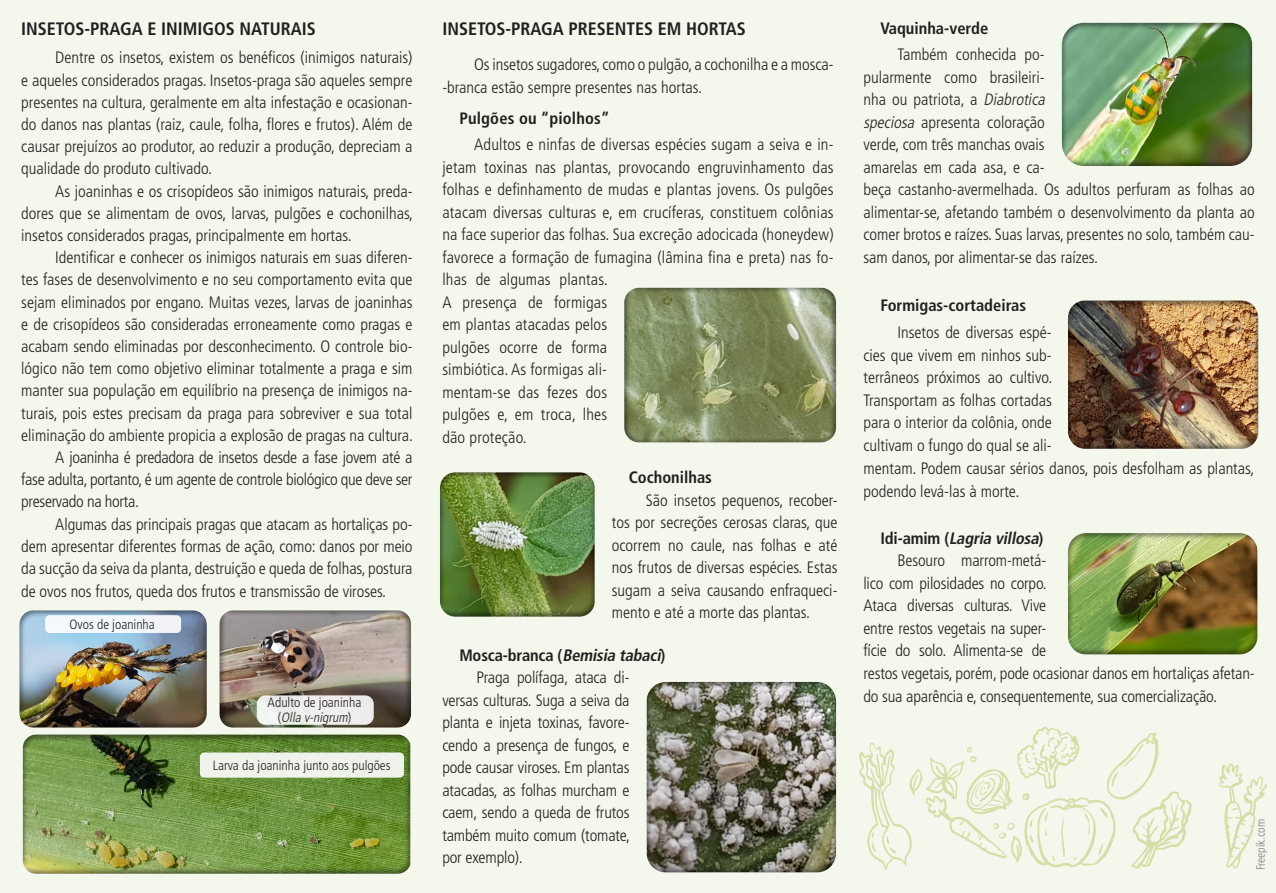
<style>
.page{position:relative;width:1276px;height:893px;background:#f4f7eb}
.page>*{position:absolute;margin:0;border:0;box-sizing:border-box;transform-origin:0 0}
.Título_1{font:700 condensed 18px "Frutiger LT Std";color:#231f20}
.Texto{font:300 condensed 16.5px/22.5px "Frutiger LT Std";color:#231f20;text-align:justify}
.Texto-2{font:700 condensed 16.5px "Frutiger LT Std";color:#231f20}
.Texto-3{font:italic 700 condensed 16.5px "Frutiger LT Std";color:#231f20}
.t1{font:300 condensed 13.5px/15px "Frutiger LT Std";color:#231f20;text-align:center}
.Texto-4{font:300 condensed 12px "Frutiger LT Std";letter-spacing:-.01em;color:#808285}
.s1{font-style:italic}
.s2{font-style:normal}
</style>
<div class="page">
<div style="left:623px;top:287px;width:213px;height:156px;background:#231f20;opacity:.5"></div>
<div style="left:438px;top:471px;width:158px;height:147px;background:#231f20;opacity:.5"></div>
<div style="left:645px;top:682px;width:192px;height:192px;background:#231f20;opacity:.5"></div>
<div style="left:1061px;top:22px;width:192px;height:145px;background:#231f20;opacity:.5"></div>
<div style="left:1067px;top:300px;width:192px;height:150px;background:#231f20;opacity:.5"></div>
<div style="left:1066px;top:532px;width:192px;height:123px;background:#231f20;opacity:.5"></div>
<div style="left:19px;top:609px;width:189px;height:119px;background:#231f20;opacity:.5"></div>
<div style="left:45px;top:615px;width:136px;height:18px;background:#f4f9fc;border-radius:4px"></div>
<div style="left:22px;top:733px;width:390px;height:141px;background:#231f20;opacity:.5"></div>
<div style="left:200px;top:752px;width:204px;height:26px;background:#eff3ea;border-radius:4px"></div>
<div style="left:217px;top:610px;width:195px;height:119px;background:#231f20;opacity:.5"></div>
<div style="left:257px;top:695px;width:117px;height:30px;background:#efeeec;border-radius:9px"></div>
<svg style="left:1219px;top:763px;width:48px;height:106px"></svg>
<svg style="left:859px;top:727px;width:332px;height:143px"></svg>
<p class="Título_1" style="left:21px;top:18px;width:296px">INSETOS-PRAGA E INIMIGOS NATURAIS</p>
<p class="Texto" style="left:21px;top:47px;width:393px;text-indent:34px">Dentre os insetos, existem os benéficos (inimigos naturais) e aqueles considerados pragas. Insetos-praga são aqueles sempre presentes na cultura, geralmente em alta infestação e ocasionan&shy;do danos nas plantas (raiz, caule, folha, flores e frutos). Além de causar prejuízos ao produtor, ao reduzir a produção, depreciam a qualidade do produto cultivado.</p>
<p class="Texto" style="left:21px;top:180px;width:393px;text-indent:34px">As joaninhas e os crisopídeos são inimigos naturais, preda&shy;dores que se alimentam de ovos, larvas, pulgões e cochonilhas, insetos considerados pragas, principalmente em hortas.</p>
<p class="Texto" style="left:21px;top:247px;width:393px;text-indent:34px">Identificar e conhecer os inimigos naturais em suas diferen&shy;tes fases de desenvolvimento e no seu comportamento evita que sejam eliminados por engano. Muitas vezes, larvas de joaninhas e de crisopídeos são consideradas erroneamente como pragas e acabam sendo eliminadas por desconhecimento. O controle bio&shy;lógico não tem como objetivo eliminar totalmente a praga e sim manter sua população em equilíbrio na presença de inimigos na&shy;turais, pois estes precisam da praga para sobreviver e sua total eliminação do ambiente propicia a explosão de pragas na cultura.</p>
<p class="Texto" style="left:21px;top:446px;width:393px;text-indent:34px">A joaninha é predadora de insetos desde a fase jovem até a fase adulta, portanto, é um agente de controle biológico que deve ser preservado na horta.</p>
<p class="Texto" style="left:21px;top:513px;width:393px;text-indent:34px">Algumas das principais pragas que atacam as hortaliças po&shy;dem apresentar diferentes formas de ação, como: danos por meio da sucção da seiva da planta, destruição e queda de folhas, postura de ovos nos frutos, queda dos frutos e transmissão de viroses.</p>
<p class="t1" style="left:70px;top:617px;width:87px">Ovos de joaninha</p>
<p class="t1" style="left:268px;top:695px;width:95px">Adulto de joaninha ( <span class="s1">Olla v-nigrum</span>)</p>
<p class="t1" style="left:213px;top:758px;width:179px">Larva da joaninha junto aos pulgões</p>
<p class="Título_1" style="left:442px;top:18px;width:305px">INSETOS-PRAGA PRESENTES EM HORTAS</p>
<p class="Texto" style="left:474px;top:53px;width:361px">Os insetos sugadores, como o pulgão, a cochonilha e a mosca-</p>
<p class="Texto" style="left:442px;top:76px;width:261px">-branca estão sempre presentes nas hortas.</p>
<p class="Texto-2" style="left:459px;top:108px;width:152px">Pulgões ou “piolhos”</p>
<p class="Texto" style="left:442px;top:134px;width:393px;text-align:left;text-indent:32px">Adultos e ninfas de diversas espécies sugam a seiva e in&shy;jetam toxinas nas plantas, provocando engruvinhamento das folhas e definhamento de mudas e plantas jovens. Os pulgões atacam diversas culturas e, em crucíferas, constituem colônias na face superior das folhas. Sua excreção adocicada (honeydew) favorece a formação de fumagina (lâmina fina e preta) nas fo&shy;lhas de algumas plantas.<br>A presença de formigas<br>em plantas atacadas pelos<br>pulgões ocorre de forma<br>simbiótica. As formigas ali-<br>mentam-se das fezes dos<br>pulgões e, em troca, lhes<br>dão proteção.</p>
<p class="Texto-2" style="left:629px;top:467px;width:85px">Cochonilhas</p>
<p class="Texto" style="left:612px;top:489px;width:227px;text-indent:34px">São insetos pequenos, recober&shy;tos por secreções cerosas claras, que ocorrem no caule, nas folhas e até nos frutos de diversas espécies. Estas sugam a seiva causando enfraqueci&shy;mento e até a morte das plantas.</p>
<p class="Texto-2" style="left:459px;top:645px;width:208px">Mosca-branca (<span class="s1">Bemisia tabaci</span>)</p>
<p class="Texto" style="left:442px;top:666px;width:189px;text-indent:34px">Praga polífaga, ataca di&shy;versas culturas. Suga a seiva da planta e injeta toxinas, favore&shy;cendo a presença de fungos, e pode causar viroses. Em plantas atacadas, as folhas murcham e caem, sendo a queda de frutos também muito comum (tomate, por exemplo).</p>
<p class="Texto-2" style="left:880px;top:18px;width:109px">Vaquinha-verde</p>
<p class="Texto" style="left:863px;top:44px;width:393px;text-align:left;text-indent:34px">Também conhecida po-<br>pularmente como brasileiri-<br>nha ou patriota, a <span class="s1">Diabrotica<br>speciosa</span> apresenta coloração<br>verde, com três manchas ovais<br>amarelas em cada asa, e ca-<br>beça castanho-avermelhada. Os adultos perfuram as folhas ao alimentar-se, afetando também o desenvolvimento da planta ao comer brotos e raízes. Suas larvas, presentes no solo, também cau&shy;sam danos, por alimentar-se das raízes.</p>
<p class="Texto-2" style="left:880px;top:296px;width:147px">Formigas-cortadeiras</p>
<p class="Texto" style="left:863px;top:321px;width:190px;text-indent:34px">Insetos de diversas espé&shy;cies que vivem em ninhos sub&shy;terrâneos próximos ao cultivo.<br>Transportam as folhas cortadas para o interior da colônia, onde cultivam o fungo do qual se ali-</p>
<p class="Texto" style="left:863px;top:457px;width:392px">mentam. Podem causar sérios danos, pois desfolham as plantas, podendo levá-las à morte.</p>
<p class="Texto-3" style="left:880px;top:528px;width:164px"><span class="s2">I d i - a m i m (</span> Lagria villosa<span class="s2">)</span></p>
<p class="Texto" style="left:863px;top:550px;width:185px;text-indent:34px">Besouro marrom-metá&shy;lico com pilosidades no corpo.<br>Ataca diversas culturas. Vive entre restos vegetais na super&shy;fície do solo. Alimenta-se de</p>
<p class="Texto" style="left:863px;top:662px;width:393px">restos vegetais, porém, pode ocasionar danos em hortaliças afetan&shy;do sua aparência e, consequentemente, sua comercialização.</p>
<p class="Texto-4" style="left:1253px;top:870px;width:53px;rotate:-90deg">Freepik.com</p>
</div>
